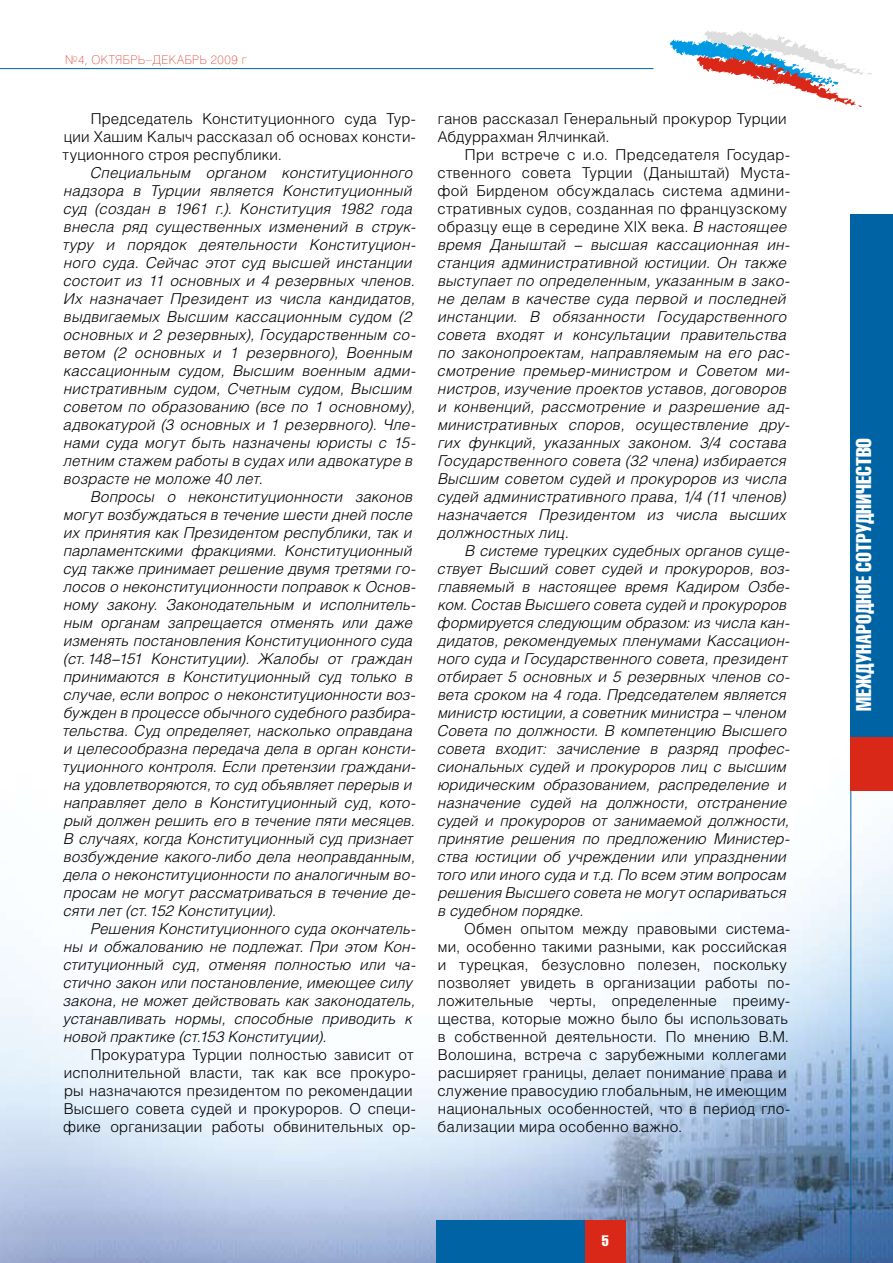
<style>
.page{position:relative;width:893px;height:1263px;background:#fff}
.page>*{position:absolute;margin:0;border:0;box-sizing:border-box;transform-origin:0 0}
.t1{font:21px "Helios Semi Bold Comp";letter-spacing:.005em;color:#fff}
.t2{font:italic 300 15px/18px "Helios";letter-spacing:.01em;color:#000}
.t3{font:300 15px/18px "Helios";letter-spacing:.01em;color:#000}
.t4{font:15px "Helios Semi Bold Comp";color:#fff}
.t5{font:100 12px "Helios";letter-spacing:.045em;color:#d92718}
.s1{font-style:normal}
</style>
<div class="page">
<img style="left:0;top:43px;width:893px;height:1220px">
<hr style="left:0;top:68px;width:653px;height:1px;background:#0064a4">
<hr style="left:850px;top:784px;width:1px;height:479px;background:#0064a4">
<svg style="left:670px;top:31px;width:202px;height:78px"></svg>
<div style="left:477px;top:1220px;width:149px;height:43px;background:#d92718"></div>
<div style="left:436px;top:1220px;width:149px;height:43px;background:#0064a4"></div>
<div style="left:850px;top:268px;width:43px;height:522px;background:#d92718"></div>
<div style="left:850px;top:214px;width:43px;height:522px;background:#0064a4"></div>
<p class="t5" style="left:65px;top:53px;width:183px">№4, Октябрь–декабрь 2009 г</p>
<p class="t3" style="left:63px;top:110px;width:355px;text-align:justify;text-indent:28px">Председатель Конституционного суда Тур&shy;ции Хашим Калыч рассказал об основах консти&shy;туционного строя республики.</p>
<p class="t2" style="left:63px;top:164px;width:354px;text-indent:28px">Специальным органом конституционного надзора в Турции является Конституционный суд (создан в 1961 г.). Конституция 1982 года внесла ряд существенных изменений в струк&shy;туру и порядок деятельности Конституцион&shy;ного суда. Сейчас этот суд высшей инстанции состоит из 11 основных и 4 резервных членов.<br>Их назначает Президент из числа кандидатов, выдвигаемых Высшим кассационным судом (2 основных и 2 резервных), Государственным со&shy;ветом (2 основных и 1 резервного), Военным кассационным судом, Высшим военным адми&shy;нистративным судом, Счетным судом, Высшим советом по образованию (все по 1 основному), адвокатурой (3 основных и 1 резервного). Чле&shy;нами суда могут быть назначены юристы с 15- летним стажем работы в судах или адвокатуре в возрасте не моложе 40 лет.</p>
<p class="t2" style="left:63px;top:488px;width:354px;text-indent:28px">Вопросы о неконституционности законов могут возбуждаться в течение шести дней после их принятия как Президентом республики, так и парламентскими фракциями. Конституционный суд также принимает решение двумя третями го&shy;лосов о неконституционности поправок к Основ&shy;ному закону. Законодательным и исполнитель&shy;ным органам запрещается отменять или даже изменять постановления Конституционного суда (ст.148–151 Конституции). Жалобы от граждан принимаются в Конституционный суд только в случае, если вопрос о неконституционности воз&shy;бужден в процессе обычного судебного разбира&shy;тельства. Суд определяет, насколько оправдана и целесообразна передача дела в орган консти&shy;туционного контроля. Если претензии граждани&shy;на удовлетворяются, то суд объявляет перерыв и направляет дело в Конституционный суд, кото&shy;рый должен решить его в течение пяти месяцев.<br>В случаях, когда Конституционный суд признает возбуждение какого-либо дела неоправданным, дела о неконституционности по аналогичным во&shy;просам не могут рассматриваться в течение де&shy;сяти лет (ст.152 Конституции).</p>
<p class="t2" style="left:63px;top:920px;width:354px;text-indent:28px">Решения Конституционного суда окончатель&shy;ны и обжалованию не подлежат. При этом Кон&shy;ституционный суд, отменяя полностью или ча&shy;стично закон или постановление, имеющее силу закона, не может действовать как законодатель, устанавливать нормы, способные приводить к новой практике (ст.153 Конституции).</p>
<p class="t3" style="left:63px;top:1046px;width:354px;text-indent:28px">Прокуратура Турции полностью зависит от исполнительной власти, так как все прокуро&shy;ры назначаются президентом по рекомендации Высшего совета судей и прокуроров. О специ&shy;фике организации работы обвинительных ор-</p>
<p class="t3" style="left:438px;top:110px;width:351px">ганов рассказал Генеральный прокурор Турции<br>Абдуррахман Ялчинкай.</p>
<p class="t2" style="left:437px;top:146px;width:354px;text-indent:28px"><span class="s1">При встрече с и.о. Председателя Государ&shy;ственного совета Турции (Даныштай) Муста&shy;фой Бирденом обсуждалась система админи&shy;стративных судов, созданная по французскому образцу еще в середине XIX века.</span> В настоящее время Даныштай – высшая кассационная ин&shy;станция административной юстиции. Он также выступает по определенным, указанным в зако&shy;не делам в качестве суда первой и последней инстанции. В обязанности Государственного совета входят и консультации правительства по законопроектам, направляемым на его рас&shy;смотрение премьер-министром и Советом ми&shy;нистров, изучение проектов уставов, договоров и конвенций, рассмотрение и разрешение ад&shy;министративных споров, осуществление дру&shy;гих функций, указанных законом. 3/4 состава Государственного совета (32 члена) избирается Высшим советом судей и прокуроров из числа судей административного права, 1/4 (11 членов) назначается Президентом из числа высших должностных лиц.</p>
<p class="t2" style="left:437px;top:542px;width:354px;text-indent:28px">В системе турецких судебных органов суще&shy;ствует Высший совет судей и прокуроров, воз&shy;главяемый в настоящее время Кадиром Озбе&shy;ком. Состав Высшего совета судей и прокуроров формируется следующим образом: из числа кан&shy;дидатов, рекомендуемых пленумами Кассацион&shy;ного суда и Государственного совета, президент отбирает 5 основных и 5 резервных членов со&shy;вета сроком на 4 года. Председателем является министр юстиции, а советник министра – членом Совета по должности. В компетенцию Высшего совета входит: зачисление в разряд профес&shy;сиональных судей и прокуроров лиц с высшим юридическим образованием, распределение и назначение судей на должности, отстранение судей и прокуроров от занимаемой должности, принятие решения по предложению Министер&shy;ства юстиции об учреждении или упразднении того или иного суда и т.д. По всем этим вопросам решения Высшего совета не могут оспариваться в судебном порядке.</p>
<p class="t3" style="left:437px;top:920px;width:354px;text-indent:27px">Обмен опытом между правовыми система&shy;ми, особенно такими разными, как российская и турецкая, безусловно полезен, поскольку позволяет увидеть в организации работы по&shy;ложительные черты, определенные преиму&shy;щества, которые можно было бы использовать в собственной деятельности. По мнению В.М.<br>Волошина, встреча с зарубежными коллегами расширяет границы, делает понимание права и служение правосудию глобальным, не имеющим национальных особенностей, что в период гло&shy;бализации мира особенно важно.</p>
<p class="t4" style="left:602px;top:1231px;width:8px">5</p>
<h1 class="t1" style="left:851px;top:711px;width:275px;rotate:-90deg">Международное сотрудничество</h1>
</div>
